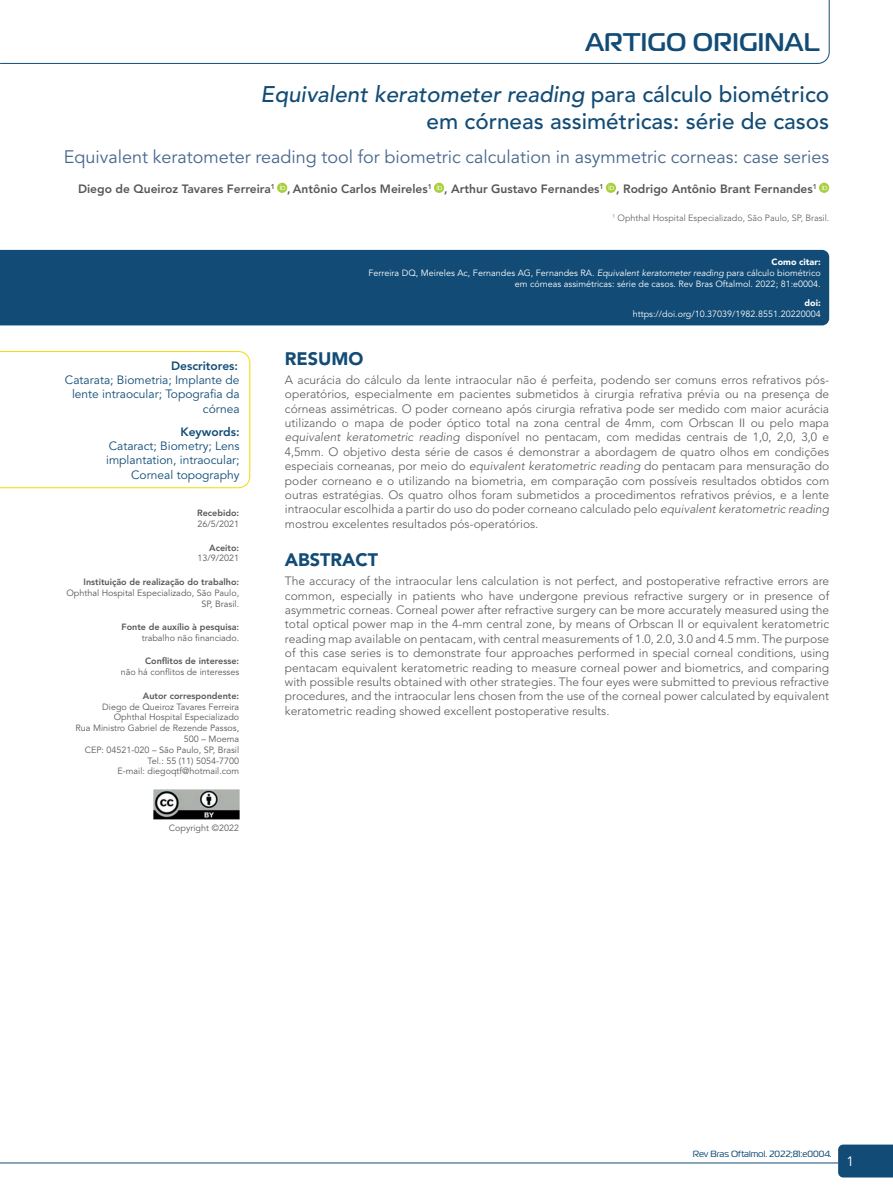
<style>
.page{position:relative;width:893px;height:1191px;background:#fff}
.page>*{position:absolute;margin:0;border:0;box-sizing:border-box;transform-origin:0 0}
.t1{font:500 25.5px "Magistral";letter-spacing:.01em;color:#124c76}
.t2{font:500 22.5px/27px "Avenir LT Std";color:#124c76;text-align:right}
.t3{font:18px "Avenir LT Std";color:#47668d}
.t4{font:900 18px "Avenir LT Std";color:#124c76}
.t5{font:13.5px "Avenir LT Std";color:#fff}
.t6{font:300 12px/14.4px "Avenir LT Std";color:#575756;text-align:justify}
.t7{font:12px/14.4px "Avenir LT Std";color:#124c76;text-align:right}
.t8{font:800 12px "Avenir LT Std";color:#575756}
.t9{font:800 12px "Avenir LT Std";color:#124c76}
.t10{font:9px/10.8px "Avenir LT Std";color:#575756;text-align:right}
.t11{font:9px/10.8px "Avenir LT Std";color:#fff;text-align:right}
.t12{font:800 9px "Avenir LT Std";color:#575756}
.t13{font:300 9px "Avenir LT Std";color:#575756}
.t14{font:9px "Magistral";color:#124c76}
.t15{font:900 9px "Avenir LT Std";color:#fff}
.s1{font-style:italic}
.s2{font-weight:900}
</style>
<div class="page">
<div style="left:838px;top:1144px;width:55px;height:33px;background:#124c76"></div>
<hr style="left:0;top:1162px;width:838px;height:1px;background:#124c76">
<svg style="left:1px;top:0;width:829px;height:64px"></svg>
<svg style="left:0;top:351px;width:250px;height:137px"></svg>
<div style="left:0;top:250px;width:829px;height:75px;background:#124c76"></div>
<svg style="left:277px;top:183px;width:10px;height:10px"></svg>
<svg style="left:280px;top:185px;width:5px;height:5px"></svg>
<svg style="left:434px;top:183px;width:10px;height:10px"></svg>
<svg style="left:437px;top:185px;width:5px;height:5px"></svg>
<svg style="left:606px;top:183px;width:10px;height:10px"></svg>
<svg style="left:609px;top:185px;width:5px;height:5px"></svg>
<svg style="left:819px;top:183px;width:10px;height:10px"></svg>
<svg style="left:822px;top:185px;width:5px;height:5px"></svg>
<img style="left:153px;top:789px;width:86px;height:30px">
<h1 class="t1" style="left:585px;top:27px;width:236px">ARTIGO ORIGINAL</h1>
<h2 class="t2" style="left:261px;top:81px;width:570px"><span class="s1">Equivalent keratometer reading</span> para cálculo biométrico em córneas assimétricas: série de casos</h2>
<h3 class="t3" style="left:64px;top:147px;width:767px">Equivalent keratometer reading tool for biometric calculation in asymmetric corneas: case series</h3>
<p class="t8" style="left:78px;top:182px;width:740px">Diego de Queiroz Tavares Ferreira<sup>1</sup> , Antônio Carlos Meireles<sup>1</sup> , Arthur Gustavo Fernandes<sup>1</sup> , Rodrigo Antônio Brant Fernandes<sup>1</sup></p>
<p class="t13" style="left:613px;top:212px;width:218px"><sup>1</sup> Ophthal Hospital Especializado, São Paulo, SP, Brasil.</p>
<p class="t9" style="left:171px;top:358px;width:69px">Descritores:</p>
<p class="t7" style="left:65px;top:373px;width:176px">Catarata; Biometria; Implante de lente intraocular; Topografia da córnea</p>
<p class="t9" style="left:181px;top:424px;width:61px">Keywords:</p>
<p class="t7" style="left:106px;top:439px;width:135px">Cataract; Biometry; Lens implantation, intraocular;<br>Corneal topography</p>
<p class="t12" style="left:197px;top:508px;width:44px">Recebido:</p>
<p class="t10" style="left:197px;top:519px;width:43px">26/5/2021</p>
<p class="t12" style="left:209px;top:542px;width:31px">Aceito:</p>
<p class="t10" style="left:197px;top:553px;width:43px">13/9/2021</p>
<p class="t12" style="left:84px;top:576px;width:157px">Instituição de realização do trabalho:</p>
<p class="t10" style="left:66px;top:587px;width:174px">Ophthal Hospital Especializado, São Paulo,<br>SP, Brasil.</p>
<p class="t12" style="left:122px;top:621px;width:119px">Fonte de auxílio à pesquisa:</p>
<p class="t10" style="left:142px;top:632px;width:99px">trabalho não financiado.</p>
<p class="t12" style="left:145px;top:656px;width:96px">Conflitos de interesse:</p>
<p class="t10" style="left:121px;top:667px;width:120px">não há conflitos de interesses</p>
<p class="t12" style="left:143px;top:690px;width:98px">Autor correspondente:</p>
<p class="t10" style="left:75px;top:701px;width:165px">Diego de Queiroz Tavares Ferreira<br>Ophthal Hospital Especializado<br>Rua Ministro Gabriel de Rezende Passos,<br>500 – Moema<br>CEP: 04521-020 – São Paulo, SP, Brasil<br>Tel.: 55 (11) 5054-7700<br>E-mail: diegoqtf@hotmail.com</p>
<p class="t10" style="left:169px;top:822px;width:72px">Copyright ©2022</p>
<p class="t11" style="left:369px;top:257px;width:454px"><span class="s2">Como citar:<br></span>Ferreira DQ, Meireles Ac, Fernandes AG, Fernandes RA. <span class="s1">Equivalent keratometer reading</span> para cálculo biométrico em córneas assimétricas: série de casos. Rev Bras Oftalmol. 2022; 81:e0004.</p>
<p class="t15" style="left:804px;top:297px;width:18px">doi:</p>
<p class="t11" style="left:633px;top:309px;width:189px">https://doi.org/10.37039/1982.8551.20220004</p>
<h3 class="t4" style="left:285px;top:348px;width:80px">RESUMO</h3>
<p class="t6" style="left:285px;top:372px;width:546px">A acurácia do cálculo da lente intraocular não é perfeita, podendo ser comuns erros refrativos pós&shy;operatórios, especialmente em pacientes submetidos à cirurgia refrativa prévia ou na presença de córneas assimétricas. O poder corneano após cirurgia refrativa pode ser medido com maior acurácia utilizando o mapa de poder óptico total na zona central de 4mm, com Orbscan II ou pelo mapa <span class="s1">equivalent keratometric reading</span> disponível no pentacam, com medidas centrais de 1,0, 2,0, 3,0 e 4,5mm. O objetivo desta série de casos é demonstrar a abordagem de quatro olhos em condições especiais corneanas, por meio do <span class="s1">equivalent keratometric reading</span> do pentacam para mensuração do poder corneano e o utilizando na biometria, em comparação com possíveis resultados obtidos com outras estratégias. Os quatro olhos foram submetidos a procedimentos refrativos prévios, e a lente intraocular escolhida a partir do uso do poder corneano calculado pelo <span class="s1">equivalent keratometric reading </span>mostrou excelentes resultados pós-operatórios.</p>
<h3 class="t4" style="left:285px;top:549px;width:95px">ABSTRACT</h3>
<p class="t6" style="left:285px;top:574px;width:546px">The accuracy of the intraocular lens calculation is not perfect, and postoperative refractive errors are common, especially in patients who have undergone previous refractive surgery or in presence of asymmetric corneas. Corneal power after refractive surgery can be more accurately measured using the total optical power map in the 4-mm central zone, by means of Orbscan II or equivalent keratometric reading map available on pentacam, with central measurements of 1.0, 2.0, 3.0 and 4.5 mm. The purpose of this case series is to demonstrate four approaches performed in special corneal conditions, using pentacam equivalent keratometric reading to measure corneal power and biometrics, and comparing with possible results obtained with other strategies. The four eyes were submitted to previous refractive procedures, and the intraocular lens chosen from the use of the corneal power calculated by equivalent keratometric reading showed excellent postoperative results.</p>
<p class="t14" style="left:693px;top:1147px;width:140px">Rev Bras Oftalmol. 2022;81:e0004.</p>
<p class="t5" style="left:847px;top:1153px;width:9px">1</p>
</div>
